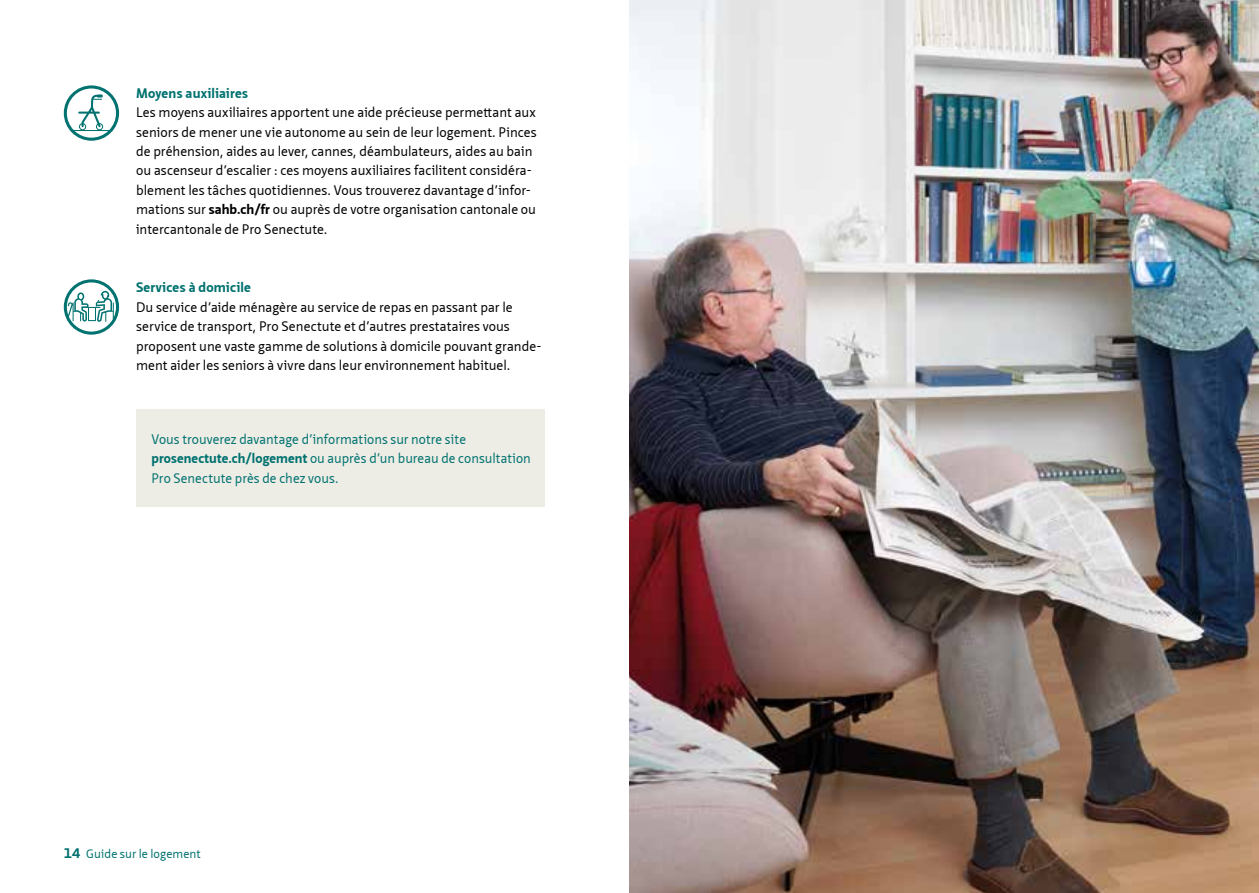
<style>
.page{position:relative;width:1259px;height:893px;background:#fff}
.page>*{position:absolute;margin:0;border:0;box-sizing:border-box;transform-origin:0 0}
.t1{font:13.5px/19.5px "Neue Sans Pro";color:#000}
.t2{font:13.5px/19.5px "Neue Sans Pro";color:#007270}
.t3{font:700 13.5px "Neue Sans Pro";letter-spacing:.015em;color:#007270}
.t4{font:12px "Neue Sans Pro";letter-spacing:.005em;color:#007270}
.s1{font-weight:700}
.s2{font-weight:700;font-size:13.5px}
</style>
<div class="page">
<img style="left:629px;top:0;width:630px;height:893px">
<svg style="left:64px;top:85px;width:55px;height:56px"></svg>
<svg style="left:64px;top:279px;width:55px;height:56px"></svg>
<div style="left:136px;top:410px;width:408px;height:97px;background:#edece5"></div>
<p class="t3" style="left:136px;top:84px;width:113px">Moyens auxiliaires</p>
<p class="t1" style="left:136px;top:102px;width:402px">Les moyens auxiliaires apportent une aide précieuse permettant aux seniors de mener une vie autonome au sein de leur logement. Pinces de préhension, aides au lever, cannes, déambulateurs, aides au bain ou ascenseur d’escalier : ces moyens auxiliaires facilitent considéra&shy;blement les tâches quotidiennes. Vous trouverez davantage d’infor&shy;mations sur <span class="s1">sahb.ch/fr</span> ou auprès de votre organisation cantonale ou intercantonale de Pro Senectute.</p>
<p class="t3" style="left:136px;top:279px;width:116px">Services à domicile</p>
<p class="t1" style="left:136px;top:297px;width:407px">Du service d’aide ménagère au service de repas en passant par le service de transport, Pro Senectute et d’autres prestataires vous proposent une vaste gamme de solutions à domicile pouvant grande&shy;ment aider les seniors à vivre dans leur environnement habituel.</p>
<p class="t2" style="left:152px;top:429px;width:381px">Vous trouverez davantage d’informations sur notre site <span class="s1">prosenectute.ch/logement</span> ou auprès d’un bureau de consultation<br>Pro Senectute près de chez vous.</p>
<p class="t4" style="left:64px;top:846px;width:138px"><span class="s2">14</span> Guide sur le logement</p>
</div>
